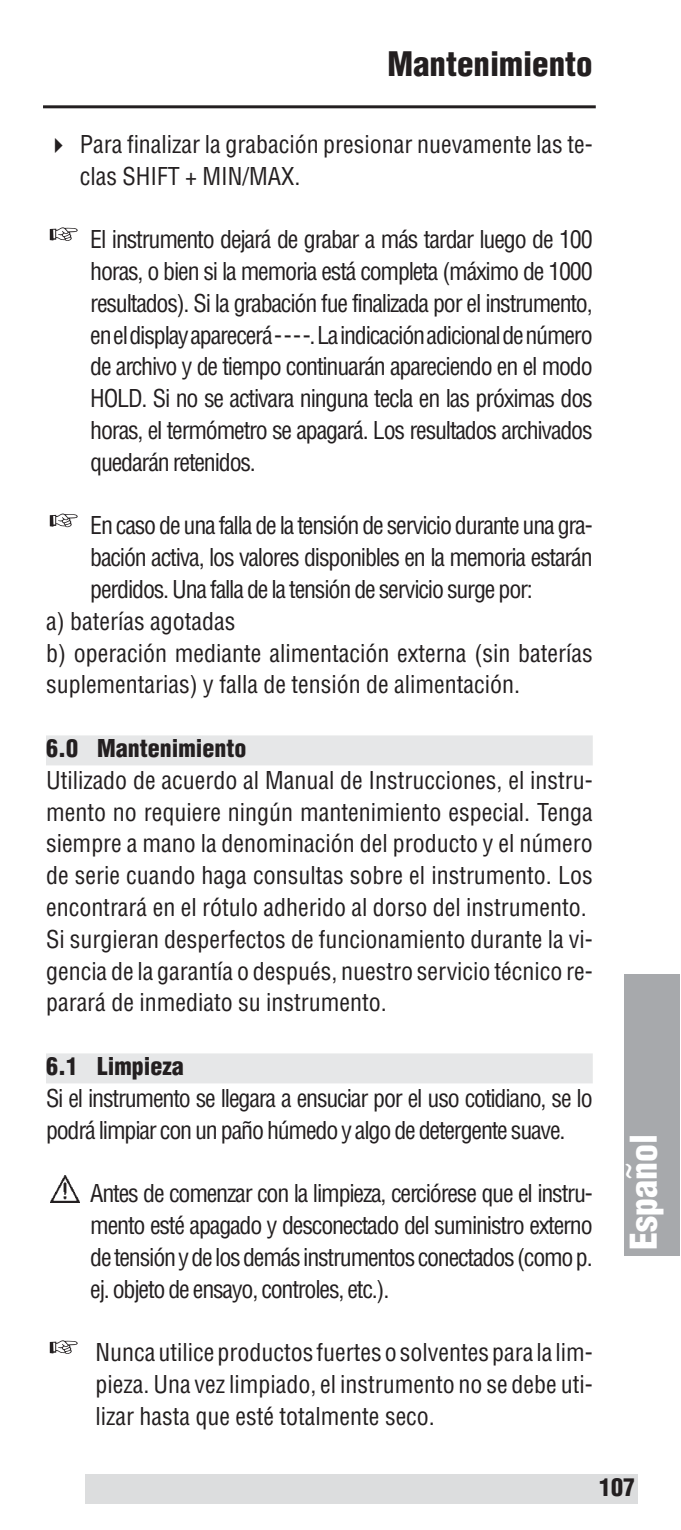
<style>
.page{position:relative;width:681px;height:1530px;background:#fff}
.page>*{position:absolute;margin:0;border:0;box-sizing:border-box;transform-origin:0 0}
.t1{font:900 condensed 36px "Helvetica";color:#fff}
.t2{font:condensed 36px "Helvetica";color:#fff}
.t3{font:900 condensed 33px "Helvetica";color:#231f20}
.t4{font:condensed 24px/31.8px "Helvetica";color:#231f20;text-align:justify}
.t5{font:condensed 24px/31.8px "Helvetica";letter-spacing:-.05em;color:#231f20}
.t6{font:900 condensed 24px "Helvetica";color:#231f20}
</style>
<div class="page">
<div style="left:46px;top:735px;width:547px;height:30px;background:#e6e7e8"></div>
<div style="left:46px;top:1053px;width:547px;height:30px;background:#e6e7e8"></div>
<svg style="left:50px;top:1340px;width:28px;height:14px"></svg>
<img style="left:50px;top:1175px;width:29px;height:27px">
<svg style="left:50px;top:514px;width:28px;height:13px"></svg>
<svg style="left:50px;top:227px;width:28px;height:14px"></svg>
<hr style="left:43px;top:105px;width:553px;height:3px;background:#231f20">
<div style="left:86px;top:1474px;width:552px;height:30px;background:#dcddde"></div>
<div style="left:624px;top:974px;width:55px;height:282px;background:#a7a9ac"></div>
<h2 class="t3" style="left:387px;top:51px;width:207px">Mantenimiento</h2>
<p class="t4" style="left:80px;top:130px;width:515px">Para finalizar la grabación presionar nuevamente las te&shy;clas SHIFT + MIN/MAX.</p>
<p class="t4" style="left:90px;top:225px;width:504px">El instrumento dejará de grabar a más tardar luego de 100 horas, o bien si la memoria está completa (máximo de 1000 resultados). Si la grabación fue finalizada por el instrumento, en el display aparecerá - - - -. La indicación adicional de número de archivo y de tiempo continuarán apareciendo en el modo HOLD. Si no se activara ninguna tecla en las próximas dos horas, el termómetro se apagará. Los resultados archivados quedarán retenidos.</p>
<p class="t5" style="left:90px;top:512px;width:504px">En caso de una falla de la tensión de servicio durante una gra-</p>
<p class="t5" style="left:90px;top:543px;width:504px">bación activa, los valores disponibles en la memoria estarán</p>
<p class="t5" style="left:90px;top:575px;width:444px">perdidos. Una falla de la tensión de servicio surge por:</p>
<p class="t4" style="left:46px;top:607px;width:191px">a) baterías agotadas</p>
<p class="t4" style="left:46px;top:639px;width:548px">b) operación mediante alimentación externa (sin baterías</p>
<p class="t4" style="left:46px;top:671px;width:476px">suplementarias) y falla de tensión de alimentación.</p>
<p class="t6" style="left:46px;top:739px;width:202px">6.0 Mantenimiento</p>
<p class="t4" style="left:46px;top:766px;width:548px;text-align:left">Utilizado de acuerdo al Manual de Instrucciones, el instru&shy;mento no requiere ningún mantenimiento especial. Tenga siempre a mano la denominación del producto y el número de serie cuando haga consultas sobre el instrumento. Los encontrará en el rótulo adherido al dorso del instrumento.<br>Si surgieran desperfectos de funcionamiento durante la vi&shy;gencia de la garantía o después, nuestro servicio técnico re&shy;parará de inmediato su instrumento.</p>
<p class="t6" style="left:46px;top:1057px;width:139px">6.1 Limpieza</p>
<p class="t5" style="left:46px;top:1084px;width:548px">Si el instrumento se llegara a ensuciar por el uso cotidiano, se lo podrá limpiar con un paño húmedo y algo de detergente suave.</p>
<p class="t4" style="left:90px;top:1179px;width:504px">Antes de comenzar con la limpieza, cerciórese que el instru&shy;mento esté apagado y desconectado del suministro externo de tensión y de los demás instrumentos conectados (como p. ej. objeto de ensayo, controles, etc.).</p>
<p class="t4" style="left:96px;top:1338px;width:499px">Nunca utilice productos fuertes o solventes para la lim&shy;pieza. Una vez limpiado, el instrumento no se debe uti&shy;lizar hasta que esté totalmente seco.</p>
<h1 class="t1" style="left:630px;top:1250px;width:117px;rotate:-90deg">Espanol</h1>
<h1 class="t2" style="left:646px;top:1162px;width:19px;rotate:90deg">~</h1>
<p class="t6" style="left:599px;top:1478px;width:37px">107</p>
</div>
